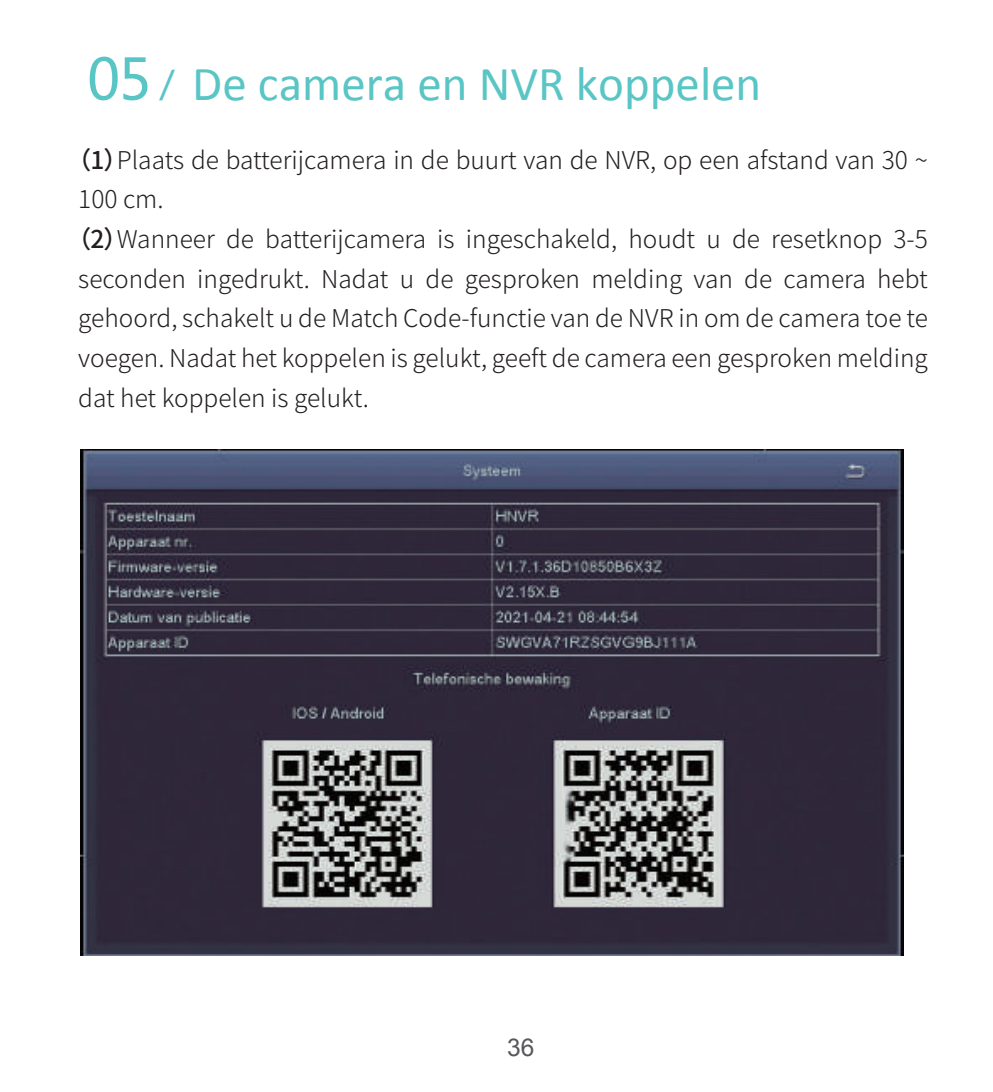
<style>
.page{position:relative;width:993px;height:1092px;background:#fff}
.page>*{position:absolute;margin:0;border:0;box-sizing:border-box;transform-origin:0 0}
.t1{font:49px "Calibri";color:#5ac5c5}
.t2{font:300 24.5px "Source Han Sans CN";color:#231f20}
.t3{font:24.5px "Arial";color:#57585a}
.s1{font-family:"Microsoft Ya Hei";font-size:56px}
.s2{font-family:"Microsoft Ya Hei";font-size:35px}
.s3{font-weight:500}
</style>
<div class="page">
<img style="left:81px;top:449px;width:822px;height:506px">
<h1 class="t1" style="left:87px;top:52px;width:675px"><span class="s1">05</span> <span class="s2">/</span> De camera en NVR koppelen</h1>
<p class="t2" style="left:67px;top:146px;width:862px"><span class="s3">（1）</span>Plaats de batterijcamera in de buurt van de NVR, op een afstand van 30 ~</p>
<p class="t2" style="left:78px;top:185px;width:87px">100 cm.</p>
<p class="t2" style="left:67px;top:225px;width:862px"><span class="s3">（2）</span>Wanneer de batterijcamera is ingeschakeld, houdt u de resetknop 3-5</p>
<p class="t2" style="left:78px;top:265px;width:850px">seconden ingedrukt. Nadat u de gesproken melding van de camera hebt</p>
<p class="t2" style="left:78px;top:304px;width:850px">gehoord, schakelt u de Match Code-functie van de NVR in om de camera toe te</p>
<p class="t2" style="left:78px;top:344px;width:850px">voegen. Nadat het koppelen is gelukt, geeft de camera een gesproken melding</p>
<p class="t2" style="left:78px;top:384px;width:292px">dat het koppelen is gelukt.</p>
<p class="t3" style="left:507px;top:1031px;width:29px">36</p>
</div>
